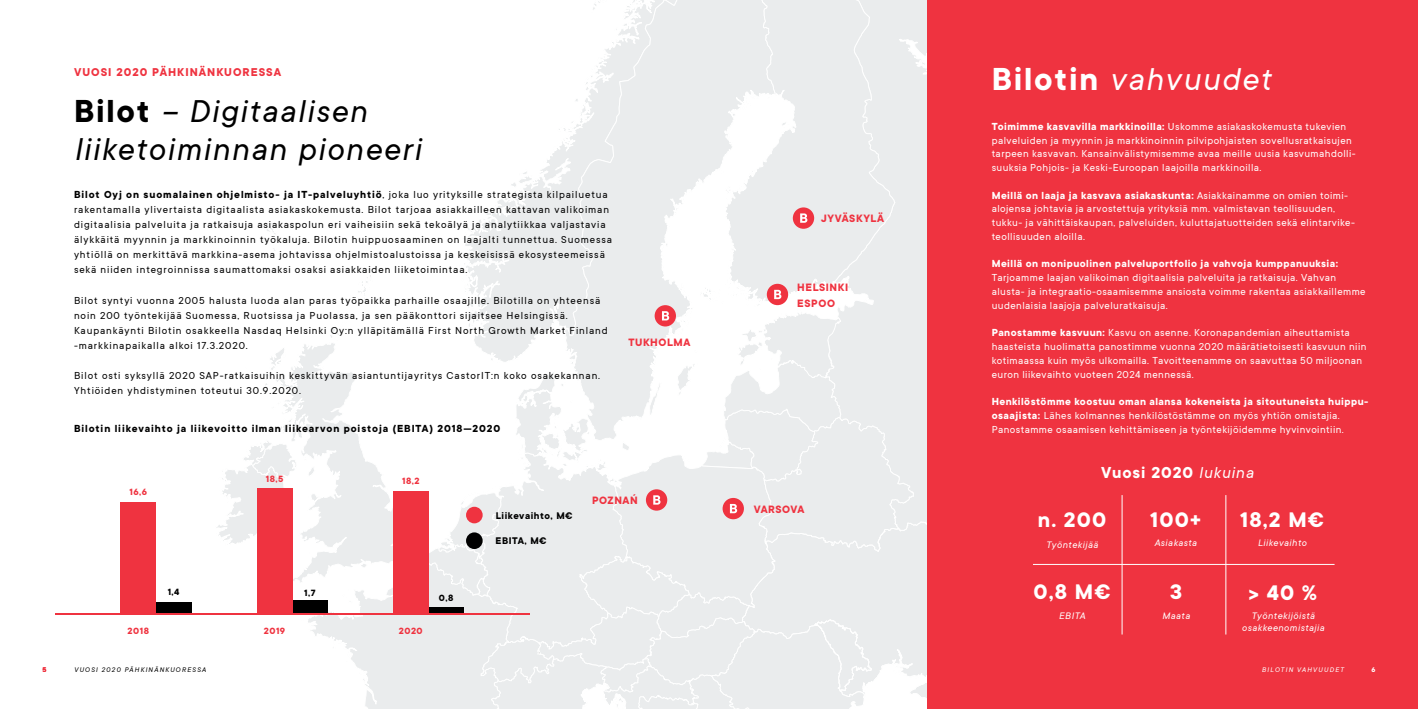
<style>
.page{position:relative;width:1418px;height:709px;background:#fff}
.page>*{position:absolute;margin:0;border:0;box-sizing:border-box;transform-origin:0 0}
.t1{font:italic 35px/37.5px "TT Commons";letter-spacing:.05em;color:#000}
.t2{font:italic 35px "TT Commons";letter-spacing:.05em;color:#fff}
.t3{font:700 23.25px "TT Commons";letter-spacing:.05em;color:#fff}
.t4{font:700 17.5px "TT Commons";letter-spacing:.05em;color:#fff}
.t5{font:700 12.5px "TT Commons";letter-spacing:.08em;color:#ef3340}
.t6{font:700 11.75px "TT Commons";letter-spacing:.05em;color:#ef3340}
.t7{font:11.25px/13.8px "TT Commons";letter-spacing:.04em;color:#fff}
.t8{font:11.25px/15px "TT Commons";letter-spacing:.08em;color:#000}
.t9{font:700 11.25px "TT Commons";letter-spacing:.08em;color:#000}
.t10{font:700 10.62px "TT Commons";letter-spacing:.05em;color:#000}
.t11{font:italic 10.5px "TT Commons";letter-spacing:.05em;color:#fff}
.t12{font:700 10px "TT Commons";letter-spacing:.05em;color:#ef3340}
.t13{font:700 10px "TT Commons";color:#000}
.t14{font:italic 7.5px "TT Commons";letter-spacing:.15em;color:#000}
.t15{font:italic 7.5px "TT Commons";letter-spacing:.15em;color:#fff}
.t16{font:700 7.5px "TT Commons";color:#ef3340}
.t17{font:700 7.5px "TT Commons";color:#fff}
.s1{font-weight:700;font-style:normal}
.s2{font-weight:700}
.s3{font-weight:400;font-style:italic}
</style>
<div class="page">
<svg style="left:464px;top:129px;width:99px;height:180px"></svg>
<svg style="left:563px;top:0;width:136px;height:309px"></svg>
<div style="left:838px;top:0;width:89px;height:698px;background:#eaeced"></div>
<svg style="left:191px;top:275px;width:180px;height:330px"></svg>
<svg style="left:699px;top:0;width:197px;height:307px"></svg>
<svg style="left:267px;top:223px;width:10px;height:28px"></svg>
<div style="left:766px;top:284px;width:22px;height:21px;background:#ef3340;border-radius:50%"></div>
<svg style="left:774px;top:290px;width:7px;height:9px"></svg>
<div style="left:792px;top:207px;width:22px;height:22px;background:#ef3340;border-radius:50%"></div>
<svg style="left:800px;top:213px;width:7px;height:10px"></svg>
<svg style="left:654px;top:305px;width:22px;height:21px"></svg>
<svg style="left:301px;top:309px;width:613px;height:400px"></svg>
<div style="left:927px;top:0;width:490px;height:709px;background:#ef3340"></div>
<hr style="left:1225px;top:495px;width:1px;height:139px;background:#fff">
<hr style="left:1032px;top:564px;width:302px;height:1px;background:#fff">
<hr style="left:1121px;top:495px;width:1px;height:139px;background:#fff">
<div style="left:156px;top:602px;width:35px;height:11px;background:#000"></div>
<div style="left:292px;top:600px;width:35px;height:13px;background:#000"></div>
<div style="left:428px;top:607px;width:35px;height:6px;background:#000"></div>
<hr style="left:55px;top:613px;width:474px;height:1px;background:#ef3340">
<div style="left:121px;top:502px;width:35px;height:112px;background:#ef3340"></div>
<div style="left:257px;top:488px;width:35px;height:126px;background:#ef3340"></div>
<div style="left:393px;top:491px;width:35px;height:123px;background:#ef3340"></div>
<div style="left:466px;top:507px;width:16px;height:16px;background:#ef3340;border-radius:50%"></div>
<div style="left:466px;top:532px;width:16px;height:17px;background:#000;border-radius:50%"></div>
<p class="t5" style="left:74px;top:65px;width:209px">VUOSI 2020 PÄHKINÄNKUORESSA</p>
<p class="t1" style="left:74px;top:93px;width:348px"><span class="s1">Bilot</span> – Digitaalisen liiketoiminnan pioneeri</p>
<p class="t8" style="left:74px;top:188px;width:539px"><span class="s2">Bilot Oyj on suomalainen ohjelmisto- ja IT-palveluyhtiö</span>, joka luo yrityksille strategista kilpailuetua rakentamalla ylivertaista digitaalista asiakaskokemusta. Bilot tarjoaa asiakkailleen kattavan valikoiman digitaalisia palveluita ja ratkaisuja asiakaspolun eri vaiheisiin sekä tekoälyä ja analytiikkaa valjastavia älykkäitä myynnin ja markkinoinnin työkaluja. Bilotin huippuosaaminen on laajalti tunnettua. Suomessa yhtiöllä on merkittävä markkina-asema johtavissa ohjelmistoalustoissa ja keskeisissä ekosysteemeissä sekä niiden integroinnissa saumattomaksi osaksi asiakkaiden liiketoimintaa.</p>
<p class="t8" style="left:74px;top:293px;width:535px">Bilot syntyi vuonna 2005 halusta luoda alan paras työpaikka parhaille osaajille. Bilotilla on yhteensä noin 200 työntekijää Suomessa, Ruotsissa ja Puolassa, ja sen pääkonttori sijaitsee Helsingissä.<br>Kaupankäynti Bilotin osakkeella Nasdaq Helsinki Oy:n ylläpitämällä First North Growth Market Finland -markkinapaikalla alkoi 17.3.2020.</p>
<p class="t8" style="left:74px;top:368px;width:527px">Bilot osti syksyllä 2020 SAP-ratkaisuihin keskittyvän asiantuntijayritys CastorIT:n koko osakekannan.<br>Yhtiöiden yhdistyminen toteutui 30.9.2020.</p>
<p class="t9" style="left:74px;top:423px;width:428px">Bilotin liikevaihto ja liikevoitto ilman liikearvon poistoja (EBITA) 2018—2020</p>
<p class="t12" style="left:266px;top:473px;width:19px">18,5</p>
<p class="t12" style="left:402px;top:475px;width:19px">18,2</p>
<p class="t6" style="left:628px;top:335px;width:63px">TUKHOLMA</p>
<p class="t12" style="left:129px;top:486px;width:19px">16,6</p>
<p class="t13" style="left:168px;top:587px;width:13px">1,4</p>
<p class="t13" style="left:304px;top:587px;width:13px">1,7</p>
<p class="t12" style="left:128px;top:625px;width:23px">2018</p>
<p class="t12" style="left:264px;top:625px;width:23px">2019</p>
<p class="t12" style="left:399px;top:625px;width:25px">2020</p>
<p class="t13" style="left:439px;top:592px;width:16px">0,8</p>
<p class="t10" style="left:495px;top:509px;width:78px">Liikevaihto, M€</p>
<p class="t10" style="left:495px;top:535px;width:53px">EBITA, M€</p>
<p class="t6" style="left:592px;top:494px;width:47px">POZNAŃ</p>
<p class="t6" style="left:821px;top:212px;width:64px">JYVÄSKYLÄ</p>
<p class="t6" style="left:797px;top:281px;width:52px">HELSINKI</p>
<p class="t6" style="left:797px;top:296px;width:39px">ESPOO</p>
<p class="t6" style="left:753px;top:502px;width:52px">VARSOVA</p>
<p class="t2" style="left:991px;top:60px;width:281px"><span class="s1">Bilotin</span> vahvuudet</p>
<p class="t7" style="left:991px;top:120px;width:365px"><span class="s2">Toimimme kasvavilla markkinoilla:</span> Uskomme asiakaskokemusta tukevien palveluiden ja myynnin ja markkinoinnin pilvipohjaisten sovellusratkaisujen tarpeen kasvavan. Kansainvälistymisemme avaa meille uusia kasvumahdolli&shy;suuksia Pohjois- ja Keski-Euroopan laajoilla markkinoilla.</p>
<p class="t7" style="left:991px;top:188px;width:365px"><span class="s2">Meillä on laaja ja kasvava asiakaskunta:</span> Asiakkainamme on omien toimi&shy;alojensa johtavia ja arvostettuja yrityksiä mm. valmistavan teollisuuden, tukku- ja vähittäiskaupan, palveluiden, kuluttajatuotteiden sekä elintarvike&shy;teollisuuden aloilla.</p>
<p class="t7" style="left:991px;top:257px;width:375px"><span class="s2">Meillä on monipuolinen palveluportfolio ja vahvoja kumppanuuksia:<br></span>Tarjoamme laajan valikoiman digitaalisia palveluita ja ratkaisuja. Vahvan alusta- ja integraatio-osaamisemme ansiosta voimme rakentaa asiakkaillemme uudenlaisia laajoja palveluratkaisuja.</p>
<p class="t7" style="left:991px;top:326px;width:376px"><span class="s2">Panostamme kasvuun:</span> Kasvu on asenne. Koronapandemian aiheuttamista haasteista huolimatta panostimme vuonna 2020 määrätietoisesti kasvuun niin kotimaassa kuin myös ulkomailla. Tavoitteenamme on saavuttaa 50 miljoonan euron liikevaihto vuoteen 2024 mennessä.</p>
<p class="t7" style="left:991px;top:395px;width:378px"><span class="s2">Henkilöstömme koostuu oman alansa kokeneista ja sitoutuneista huippu&shy;osaajista:</span> Lähes kolmannes henkilöstöstämme on myös yhtiön omistajia.<br>Panostamme osaamisen kehittämiseen ja työntekijöidemme hyvinvointiin.</p>
<p class="t4" style="left:1101px;top:463px;width:154px">Vuosi 2020 <span class="s3">lukuina</span></p>
<p class="t3" style="left:1037px;top:507px;width:70px">n. 200</p>
<p class="t11" style="left:1046px;top:538px;width:53px">Työntekijää</p>
<p class="t3" style="left:1033px;top:578px;width:79px">0,8 M€</p>
<p class="t11" style="left:1058px;top:610px;width:28px">EBITA</p>
<p class="t3" style="left:1150px;top:507px;width:52px">100+</p>
<p class="t11" style="left:1154px;top:537px;width:44px">Asiakasta</p>
<p class="t3" style="left:1169px;top:578px;width:13px">3</p>
<p class="t11" style="left:1162px;top:610px;width:29px">Maata</p>
<p class="t3" style="left:1240px;top:507px;width:85px">18,2 M€</p>
<p class="t11" style="left:1257px;top:537px;width:50px">Liikevaihto</p>
<p class="t3" style="left:1248px;top:579px;width:70px">&gt; 40 %</p>
<p class="t11" style="left:1251px;top:610px;width:65px">Työntekijöistä</p>
<p class="t11" style="left:1241px;top:622px;width:84px">osakkeenomistajia</p>
<p class="t14" style="left:74px;top:665px;width:133px">VUOSI 2020 PÄHKINÄNKUORESSA</p>
<p class="t15" style="left:1261px;top:665px;width:83px">BILOTIN VAHVUUDET</p>
<p class="t16" style="left:43px;top:665px;width:5px">5</p>
<p class="t17" style="left:1371px;top:665px;width:5px">6</p>
</div>
